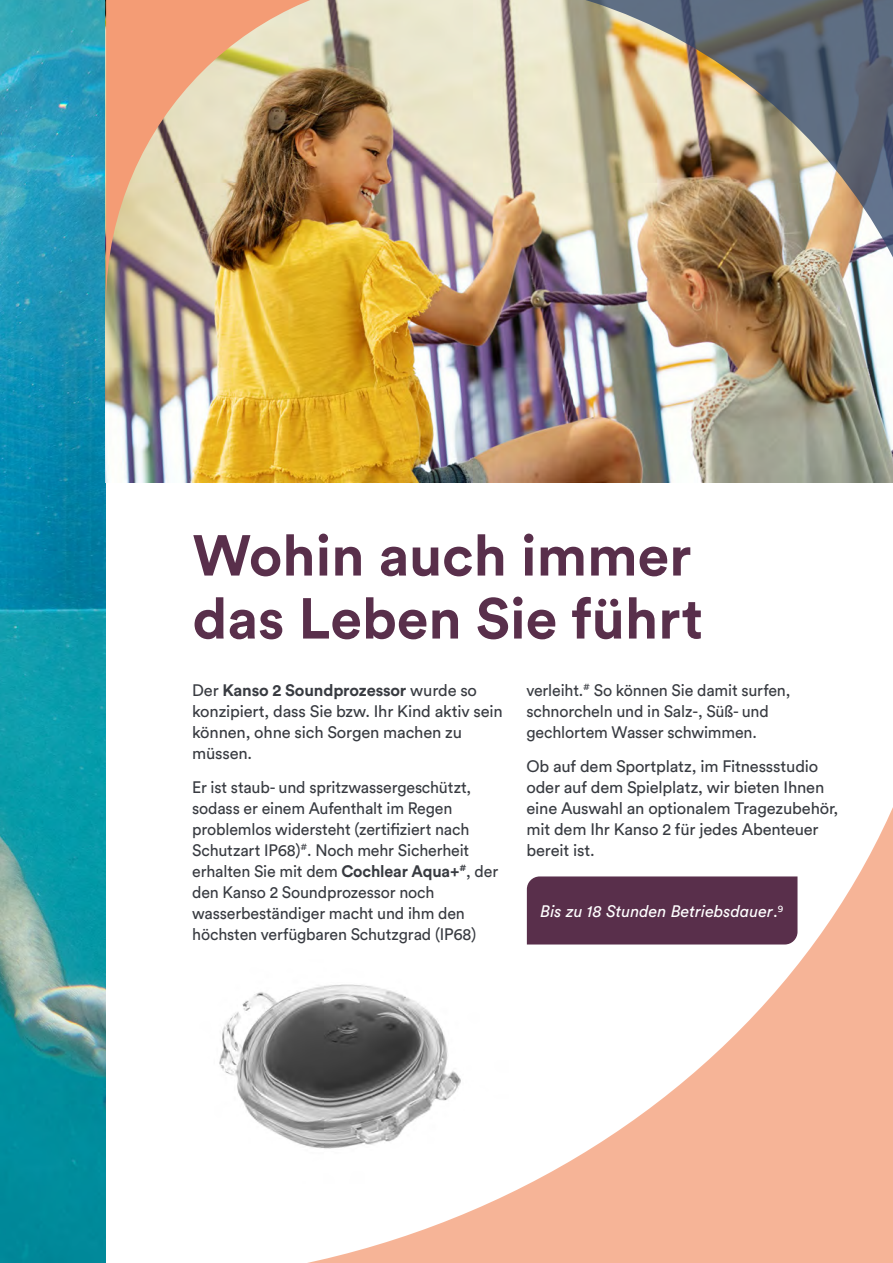
<style>
.page{position:relative;width:893px;height:1263px;background:#fff}
.page>*{position:absolute;margin:0;border:0;box-sizing:border-box;transform-origin:0 0}
.t1{font:700 57px/63px "Circular Std";color:#592f4b}
.t2{font:16.5px/21px "Circular Std";letter-spacing:-.01em;color:#383b41}
.t3{font:italic 16.5px "Circular Std";color:#fff}
.s1{font-weight:700}
.s2{font-style:normal}
</style>
<div class="page">
<img style="left:61px;top:0;width:45px;height:1263px">
<img style="left:106px;top:0;width:330px;height:482px">
<svg style="left:0;top:0;width:61px;height:1263px;background:#2098ad"></svg>
<svg style="left:219px;top:807px;width:674px;height:456px"></svg>
<img style="left:436px;top:0;width:457px;height:483px">
<img style="left:106px;top:0;width:325px;height:301px">
<div style="left:527px;top:876px;width:270px;height:68px;background:#592f4b"></div>
<h1 class="t1" style="left:193px;top:523px;width:512px">Wohin auch immer das Leben Sie führt</h1>
<p class="t2" style="left:192px;top:679px;width:312px">Der <span class="s1">Kanso 2 Soundprozessor</span> wurde so konzipiert, dass Sie bzw. Ihr Kind aktiv sein können, ohne sich Sorgen machen zu müssen.</p>
<p class="t2" style="left:192px;top:776px;width:307px">Er ist staub- und spritzwassergeschützt, sodass er einem Aufenthalt im Regen problemlos widersteht (zertifiziert nach Schutzart IP68)<sup>#</sup>. Noch mehr Sicherheit erhalten Sie mit dem <span class="s1">Cochlear Aqua+</span><sup>#</sup>, der den Kanso 2 Soundprozessor noch wasserbeständiger macht und ihm den höchsten verfügbaren Schutzgrad (IP68)</p>
<p class="t2" style="left:526px;top:679px;width:266px">verleiht.<sup>#</sup> So können Sie damit surfen, schnorcheln und in Salz-, Süß- und gechlortem Wasser schwimmen.</p>
<p class="t2" style="left:526px;top:755px;width:313px">Ob auf dem Sportplatz, im Fitnessstudio oder auf dem Spielplatz, wir bieten Ihnen eine Auswahl an optionalem Tragezubehör, mit dem Ihr Kanso 2 für jedes Abenteuer bereit ist.</p>
<p class="t3" style="left:540px;top:901px;width:244px">Bis zu 18 Stunden Betriebsdauer<span class="s2">.</span><sup>9</sup></p>
</div>
